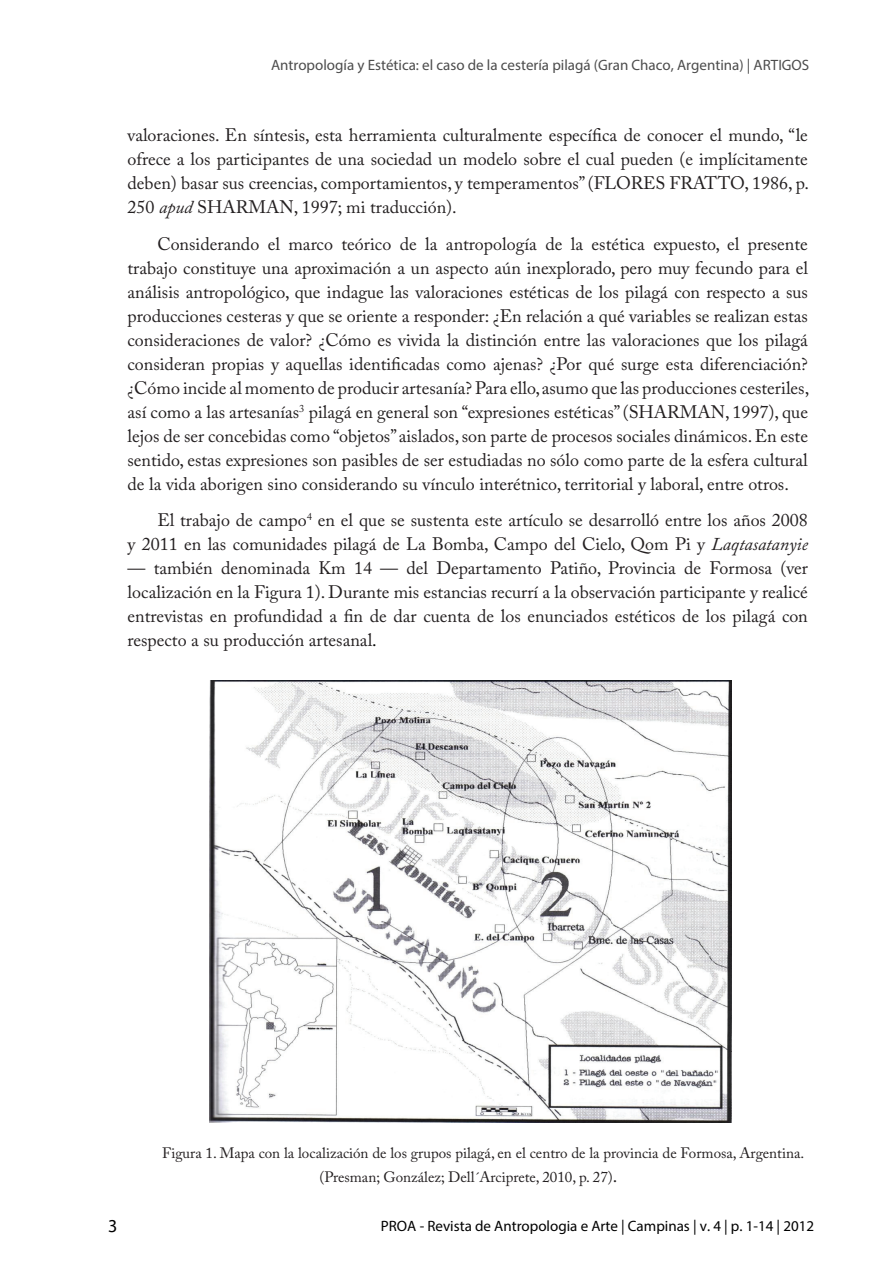
<style>
.page{position:relative;width:893px;height:1263px;background:#fff}
.page>*{position:absolute;margin:0;border:0;box-sizing:border-box;transform-origin:0 0}
.t1{font:18px/24px "Adobe Caslon Pro";color:#231f20;text-align:justify}
.t2{font:18px "Myriad Pro";color:#000}
.t3{font:15px/24px "Adobe Caslon Pro";color:#231f20}
.t4{font:15px "Myriad Pro";color:#4c4c4c}
.t5{font:15px "Myriad Pro";color:#000}
.s1{font-style:italic}
.s2{color:#040503}
.s3{font-size:18px}
</style>
<div class="page">
<img style="left:210px;top:680px;width:521px;height:442px">
<p class="t4" style="left:271px;top:56px;width:540px">Antropología y Estética: el caso de la cestería pilagá (Gran Chaco, Argentina) | ARTIGOS</p>
<p class="t1" style="left:128px;top:123px;width:683px">valoraciones. En síntesis, esta herramienta culturalmente específica de conocer el mundo, “le ofrece a los participantes de una sociedad un modelo sobre el cual pueden (e implícitamente deben) basar sus creencias, comportamientos, y temperamentos” (FLORES FRATTO, 1986, p.<br>250 <span class="s1">apud</span> SHARMAN, 1997; mi traducción).</p>
<p class="t1" style="left:128px;top:231px;width:683px;text-indent:30px">Considerando el marco teórico de la antropología de la estética expuesto, el presente trabajo constituye una aproximación a un aspecto aún inexplorado, pero muy fecundo para el análisis antropológico, que indague las valoraciones estéticas de los pilagá con respecto a sus producciones cesteras y que se oriente a responder: ¿En relación a qué variables se realizan estas consideraciones de valor? ¿Cómo es vivida la distinción entre las valoraciones que los pilagá consideran propias y aquellas identificadas como ajenas? ¿Por qué surge esta diferenciación? ¿Cómo incide al momento de producir artesanía? Para ello, asumo que las producciones cesteriles, así como a las artesanías<sup>3</sup> pilagá en general son “expresiones estéticas” (SHARMAN, 1997), que lejos de ser concebidas como “objetos” aislados, son parte de procesos sociales dinámicos. En este sentido, estas expresiones son pasibles de ser estudiadas no sólo como parte de la esfera cultural de la vida aborigen sino considerando su vínculo interétnico, territorial y laboral, entre otros.</p>
<p class="t1" style="left:128px;top:508px;width:682px;text-align:right">El trabajo de campo<sup>4</sup> en el que se sustenta este artículo se desarrolló entre los años 2008<br>y 2011 en las comunidades pilagá de La Bomba, Campo del Cielo, Qom Pi y <span class="s1">Laqtasatanyie</span></p>
<p class="t1" style="left:128px;top:556px;width:682px">— también denominada Km 14 — del Departamento Patiño, Provincia de Formosa (ver localización en la Figura 1). Durante mis estancias recurrí a la observación participante y realicé entrevistas en profundidad a fin de dar cuenta de los enunciados estéticos de los pilagá con respecto a su producción artesanal<span class="s2">.</span></p>
<p class="t3" style="left:319px;top:1141px;width:486px;text-indent:-157px">Figura 1. Mapa con la localización de los grupos pilagá, en el centro de la provincia de Formosa, Argentina. (Presman; González; Dell´Arciprete, 2010, p. 27)<span class="s3">.</span></p>
<p class="t2" style="left:108px;top:1214px;width:11px">3</p>
<p class="t5" style="left:381px;top:1216px;width:435px">PROA - Revista de Antropologia e Arte | Campinas | v. 4 | p. 1-14 | 2012</p>
</div>
